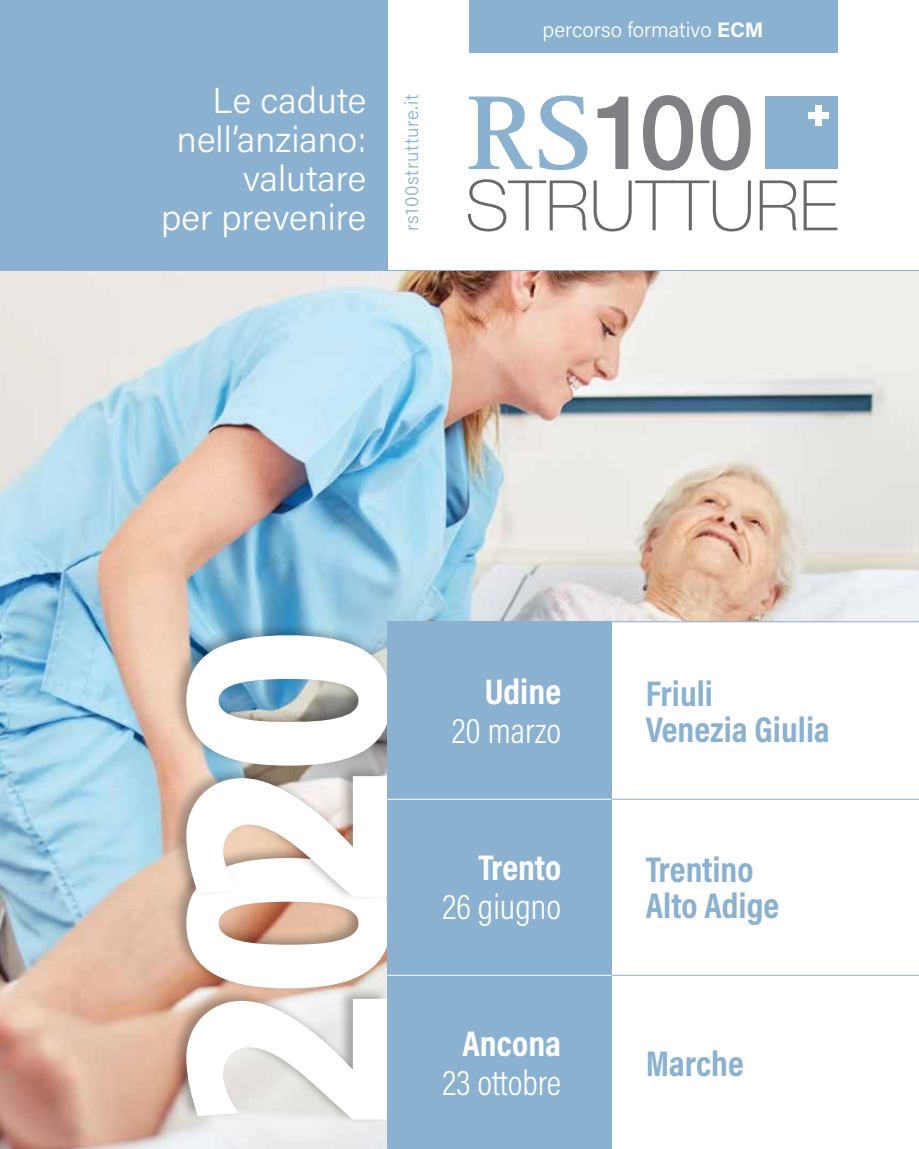
<style>
.page{position:relative;width:919px;height:1149px;background:#fff}
.page>*{position:absolute;margin:0;border:0;box-sizing:border-box;transform-origin:0 0}
.t1{font:900 condensed 283.05px "Frutiger";color:#fff}
.t2{font:700 36px/36px "Acumin Pro Cond";color:#8ab1d0}
.t3{font:300 36px/39px "Acumin Pro";color:#fff;text-align:right}
.t4{font:300 36px "Acumin Pro Cond";color:#fff}
.t5{font:700 36px "Acumin Pro Cond";color:#fff}
.t6{font:300 21px "Acumin Pro";color:#fff}
.t7{font:300 19.05px "Acumin Pro";letter-spacing:.04em;color:#8ab1d0}
.s1{font-weight:700}
</style>
<div class="page">
<img style="left:0;top:271px;width:918px;height:877px">
<div style="left:170px;top:844px;width:222px;height:280px;background:#000;opacity:.3"></div>
<div style="left:170px;top:621px;width:222px;height:280px;background:#000;opacity:.3"></div>
<div style="left:612px;top:622px;width:306px;height:526px;background:#fff"></div>
<div style="left:387px;top:621px;width:224px;height:527px;background:#8ab1d0"></div>
<hr style="left:386px;top:621px;width:532px;height:1px;background:#8ab1d0">
<hr style="left:602px;top:974px;width:316px;height:1px;background:#8ab1d0">
<hr style="left:602px;top:798px;width:316px;height:1px;background:#8ab1d0">
<hr style="left:387px;top:974px;width:224px;height:1px;background:#fff">
<hr style="left:386px;top:798px;width:225px;height:1px;background:#fff">
<svg style="left:468px;top:96px;width:64px;height:73px"></svg>
<svg style="left:539px;top:95px;width:48px;height:75px"></svg>
<svg style="left:597px;top:97px;width:31px;height:72px"></svg>
<svg style="left:643px;top:95px;width:50px;height:75px"></svg>
<svg style="left:700px;top:95px;width:50px;height:75px"></svg>
<div style="left:764px;top:96px;width:73px;height:73px;background:#8ab1d0"></div>
<div style="left:814px;top:105px;width:7px;height:21px;background:#fff"></div>
<div style="left:807px;top:112px;width:21px;height:7px;background:#fff"></div>
<svg style="left:468px;top:179px;width:119px;height:52px"></svg>
<svg style="left:593px;top:180px;width:157px;height:51px"></svg>
<svg style="left:759px;top:180px;width:37px;height:50px"></svg>
<svg style="left:803px;top:180px;width:34px;height:50px"></svg>
<hr style="left:0;top:270px;width:918px;height:1px;background:#8ab1d0">
<div style="left:0;top:1px;width:387px;height:269px;background:#8ab1d0"></div>
<div style="left:469px;top:1px;width:368px;height:51px;background:#8ab1d0"></div>
<p class="t3" style="left:161px;top:79px;width:206px">Le cadute nell’anziano: valutare<br>per prevenire</p>
<p class="t7" style="left:398px;top:231px;width:138px;rotate:-90deg">rs100strutture.it</p>
<p class="t6" style="left:542px;top:15px;width:222px">percorso formativo <span class="s1">ECM</span></p>
<h1 class="t1" style="left:119px;top:1132px;width:507px;rotate:-90deg">2020</h1>
<p class="t5" style="left:485px;top:667px;width:78px">Udine</p>
<p class="t4" style="left:451px;top:707px;width:111px">20 marzo</p>
<p class="t5" style="left:478px;top:843px;width:84px">Trento</p>
<p class="t4" style="left:442px;top:883px;width:120px">26 giugno</p>
<p class="t5" style="left:462px;top:1019px;width:100px">Ancona</p>
<p class="t4" style="left:442px;top:1058px;width:120px">23 ottobre</p>
<p class="t2" style="left:646px;top:674px;width:185px">Friuli<br>Venezia Giulia</p>
<p class="t2" style="left:646px;top:850px;width:135px">Trentino<br>Alto Adige</p>
<p class="t2" style="left:646px;top:1044px;width:100px">Marche</p>
</div>
